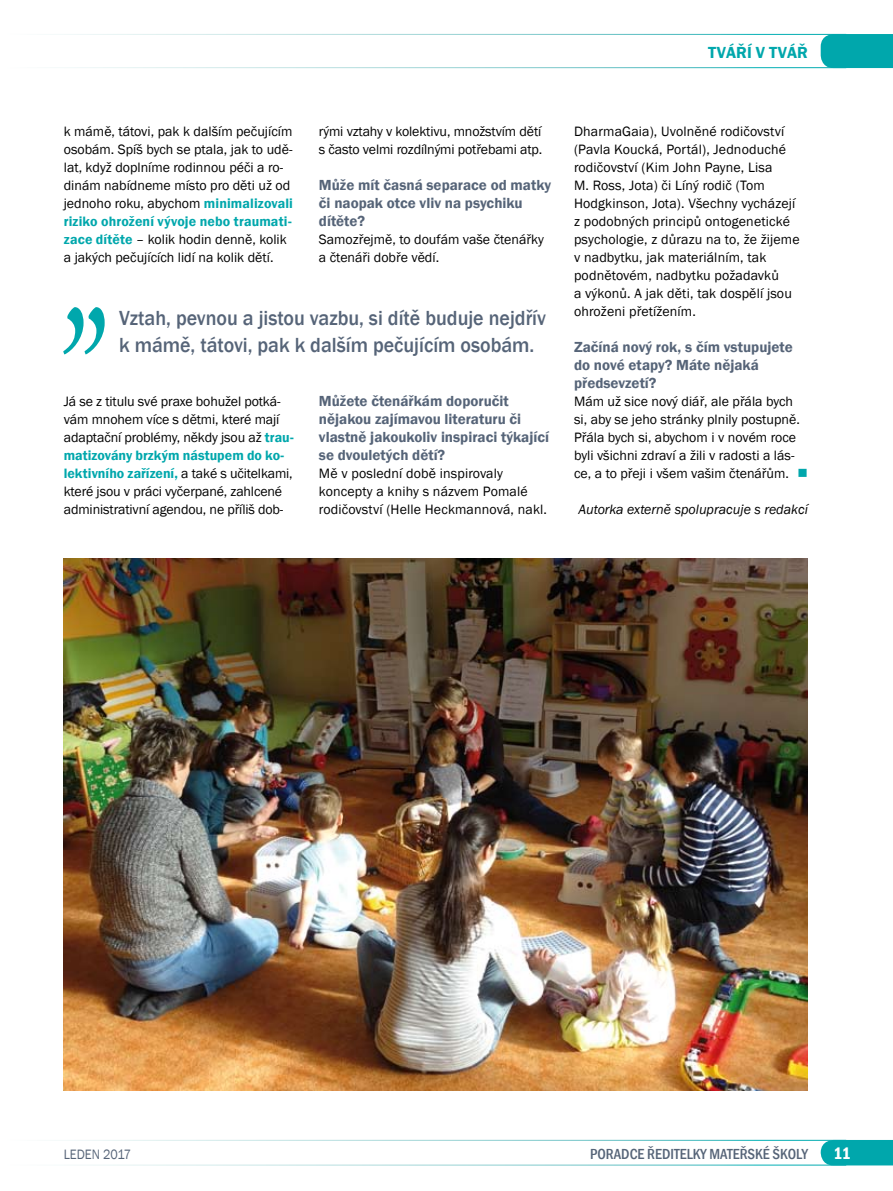
<style>
.page{position:relative;width:893px;height:1191px;background:#fff}
.page>*{position:absolute;margin:0;border:0;box-sizing:border-box;transform-origin:0 0}
.t1{font:249px "Arno Pro Display";color:#00a7ac;scale:.7 1}
.t2{font:500 21px/27px "Franklin Gothic";color:#566478;scale:.95 1}
.t3{font:600 condensed 17.25px "Franklin Gothic";color:#fff}
.t4{font:600 16.5px "Franklin Gothic";letter-spacing:.035em;color:#00a7ac}
.t5{font:600 15px/18px "Franklin Gothic";color:#566478}
.t6{font:500 condensed 15px "Franklin Gothic";color:#566478}
.t7{font:13.95px/18px "Franklin Gothic";color:#000}
.t8{font:italic 13.95px "Franklin Gothic";color:#000}
.t9{font:13.95px "Franklin Gothic";color:#566478;scale:.9 1}
.s1{font-weight:600;color:#00a7ac}
.s2{color:#00a7ac}
</style>
<div class="page">
<div style="left:821px;top:1140px;width:72px;height:25px;background:#00a7ac"></div>
<div style="left:821px;top:34px;width:72px;height:34px;background:#00a7ac"></div>
<img style="left:64px;top:558px;width:744px;height:532px">
<p class="t4" style="left:708px;top:42px;width:101px">tváří v tvář</p>
<p class="t7" style="left:64px;top:123px;width:231px">k mámě, tátovi, pak k dalším pečujícím osobám. Spíš bych se ptala, jak to udě&shy;lat, když doplníme rodinnou péči a ro&shy;dinám nabídneme místo pro děti už od jednoho roku, abychom <span class="s1">minimalizovali riziko ohrožení vývoje nebo traumati&shy;zace dítěte</span> – kolik hodin denně, kolik a jakých pečujících lidí na kolik dětí.</p>
<p class="t7" style="left:319px;top:123px;width:225px">rými vztahy v kolektivu, množstvím dětí s často velmi rozdílnými potřebami atp.</p>
<p class="t5" style="left:319px;top:176px;width:234px">Může mít časná separace od matky či naopak otce vliv na psychiku dítěte?</p>
<p class="t7" style="left:319px;top:231px;width:226px">Samozřejmě, to doufám vaše čtenářky a čtenáři dobře vědí.</p>
<h1 class="t1" style="left:58px;top:261px;width:76px">”</h1>
<h2 class="t2" style="left:119px;top:305px;width:451px">Vztah, pevnou a jistou vazbu, si dítě buduje nejdřív k mámě, tátovi, pak k dalším pečujícím osobám.</h2>
<p class="t7" style="left:64px;top:393px;width:231px">Já se z titulu své praxe bohužel potká&shy;vám mnohem více s dětmi, které mají adaptační problémy, někdy jsou až <span class="s1">trau&shy;matizovány brzkým nástupem do ko&shy;lektivního zařízení,</span> a také s učitelkami, které jsou v práci vyčerpané, zahlcené administrativní agendou, ne příliš dob-</p>
<p class="t5" style="left:319px;top:392px;width:232px">Můžete čtenářkám doporučit nějakou zajímavou literaturu či vlastně jakoukoliv inspiraci týkající se dvouletých dětí?</p>
<p class="t7" style="left:319px;top:465px;width:230px">Mě v poslední době inspirovaly koncepty a knihy s názvem Pomalé rodičovství (Helle Heckmannová, nakl.</p>
<p class="t7" style="left:574px;top:123px;width:227px">DharmaGaia), Uvolněné rodičovství (Pavla Koucká, Portál), Jednoduché rodičovství (Kim John Payne, Lisa<br>M. Ross, Jota) či Líný rodič (Tom Hodgkinson, Jota). Všechny vycházejí z podobných principů ontogenetické psychologie, z důrazu na to, že žijeme v nadbytku, jak materiálním, tak podnětovém, nadbytku požadavků<br>a výkonů. A jak děti, tak dospělí jsou ohroženi přetížením.</p>
<p class="t5" style="left:574px;top:338px;width:220px">Začíná nový rok, s čím vstupujete do nové etapy? Máte nějaká předsevzetí?</p>
<p class="t7" style="left:574px;top:393px;width:235px">Mám už sice nový diář, ale přála bych si, aby se jeho stránky plnily postupně.<br>Přála bych si, abychom i v novém roce byli všichni zdraví a žili v radosti a lás&shy;ce, a to přeji i všem vašim čtenářům. <span class="s2">■</span></p>
<p class="t8" style="left:578px;top:501px;width:231px">Autorka externě spolupracuje s redakcí</p>
<p class="t9" style="left:64px;top:1145px;width:77px">leden 2017</p>
<p class="t6" style="left:590px;top:1144px;width:219px">PORADCE ŘEDITELKY MATEŘSKÉ ŠKOLY</p>
<p class="t3" style="left:833px;top:1141px;width:19px">11</p>
</div>
